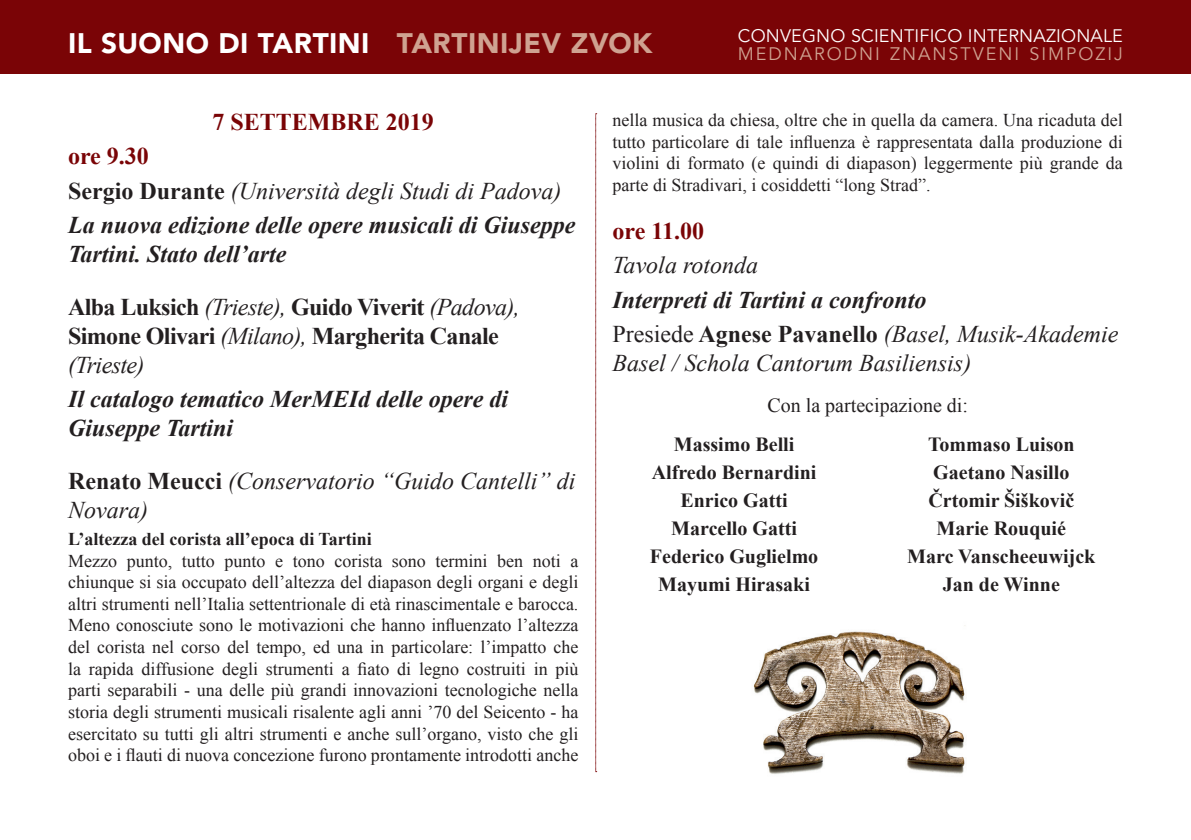
<style>
.page{position:relative;width:1191px;height:840px;background:#fff}
.page>*{position:absolute;margin:0;border:0;box-sizing:border-box;transform-origin:0 0}
.t1{font:900 28px "Avenir LT Std";letter-spacing:.015em;color:#fff}
.t2{font:italic 700 24px/34.4px "Times New Roman";color:#231f20}
.t3{font:700 24px/52.8px "Times New Roman";letter-spacing:-.025em;color:#231f20}
.t4{font:italic 24px/28.8px "Times New Roman";color:#231f20}
.t5{font:700 24px "Times New Roman";color:#7a0406}
.t6{font:700 20px/28px "Times New Roman";color:#231f20;text-align:center}
.t7{font:20px "Times New Roman";color:#231f20}
.t8{font:18px/21.6px "Times New Roman";color:#231f20;text-align:justify}
.t9{font:700 18px "Times New Roman";color:#231f20}
.t10{font:18px "Avenir LT Std";letter-spacing:.01em;color:#fff}
.t11{font:18px "Avenir LT Std";letter-spacing:.11em;color:#cfa291}
.s1{color:#cfa291}
.s2{font-style:normal;color:#7a0406}
.s3{font-style:normal}
.s4{font-weight:400}
.s5{font-style:italic}
.s6{font-weight:400;font-style:italic}
.s7{font-weight:700;font-style:normal}
.s8{font-weight:400;font-style:normal}
</style>
<div class="page">
<div style="left:0;top:0;width:1191px;height:74px;background:#7a0406"></div>
<img style="left:753px;top:625px;width:212px;height:149px">
<svg style="left:595px;top:113px;width:2px;height:658px"></svg>
<h1 class="t1" style="left:68px;top:26px;width:586px">IL SUONO DI TARTINI <span class="s1">TARTINIJEV ZVOK</span></h1>
<p class="t10" style="left:738px;top:25px;width:386px">CONVEGNO SCIENTIFICO INTERNAZIONALE</p>
<p class="t11" style="left:738px;top:43px;width:386px">MEDNARODNI ZNANSTVENI SIMPOZIJ</p>
<h2 class="t5" style="left:212px;top:105px;width:223px">7 SETTEMBRE 2019</h2>
<h2 class="t2" style="left:68px;top:138px;width:509px"><span class="s2">ore 9.30<br></span><span class="s3">Sergio Durante</span> <span class="s4">(Università degli Studi di Padova)<br></span>La nuova edizione delle opere musicali di Giuseppe</h2>
<h2 class="t3" style="left:68px;top:227px;width:453px"><span class="s5">Tartini. Stato dell’arte<br></span>Alba Luksich <span class="s6">(Trieste),</span> Guido Viverit <span class="s6">(Padova),</span></h2>
<h2 class="t3" style="left:68px;top:320px;width:432px;line-height:28.8px">Simone Olivari <span class="s6">(Milano),</span> Margherita Canale <span class="s6">(Trieste)</span></h2>
<h2 class="t2" style="left:68px;top:384px;width:441px;line-height:28.8px">Il catalogo tematico MerMEId delle opere di<br>Giuseppe Tartini</h2>
<h2 class="t4" style="left:68px;top:465px;width:509px"><span class="s7">Renato Meucci</span> (Conservatorio “Guido Cantelli” di<br>Novara)</h2>
<p class="t9" style="left:68px;top:526px;width:305px">L’altezza del corista all’epoca di Tartini</p>
<p class="t8" style="left:68px;top:549px;width:512px">Mezzo punto, tutto punto e tono corista sono termini ben noti a chiunque si sia occupato dell’altezza del diapason degli organi e degli altri strumenti nell’Italia settentrionale di età rinascimentale e barocca.<br>Meno conosciute sono le motivazioni che hanno influenzato l’altezza del corista nel corso del tempo, ed una in particolare: l’impatto che la rapida diffusione degli strumenti a fiato di legno costruiti in più parti separabili - una delle più grandi innovazioni tecnologiche nella storia degli strumenti musicali risalente agli anni ’70 del Seicento - ha esercitato su tutti gli altri strumenti e anche sull’organo, visto che gli oboi e i flauti di nuova concezione furono prontamente introdotti anche</p>
<p class="t8" style="left:612px;top:109px;width:512px">nella musica da chiesa, oltre che in quella da camera. Una ricaduta del tutto particolare di tale influenza è rappresentata dalla produzione di violini di formato (e quindi di diapason) leggermente più grande da parte di Stradivari, i cosiddetti “long Strad”.</p>
<h2 class="t5" style="left:612px;top:214px;width:93px">ore 11.00</h2>
<h2 class="t4" style="left:612px;top:250px;width:147px">Tavola rotonda</h2>
<h2 class="t2" style="left:612px;top:282px;width:507px">Interpreti di Tartini a confronto<br><span class="s8">Presiede</span> <span class="s3">Agnese Pavanello</span> <span class="s4">(Basel, Musik-Akademie</span></h2>
<h2 class="t4" style="left:612px;top:348px;width:360px">Basel / Schola Cantorum Basiliensis)</h2>
<p class="t7" style="left:767px;top:392px;width:202px">Con la partecipazione di:</p>
<p class="t6" style="left:650px;top:429px;width:170px">Massimo Belli<br>Alfredo Bernardini<br>Enrico Gatti<br>Marcello Gatti<br>Federico Guglielmo<br>Mayumi Hirasaki</p>
<p class="t6" style="left:907px;top:429px;width:189px">Tommaso Luison<br>Gaetano Nasillo<br>Črtomir Šiškovič<br>Marie Rouquié<br>Marc Vanscheeuwijck<br>Jan de Winne</p>
</div>
